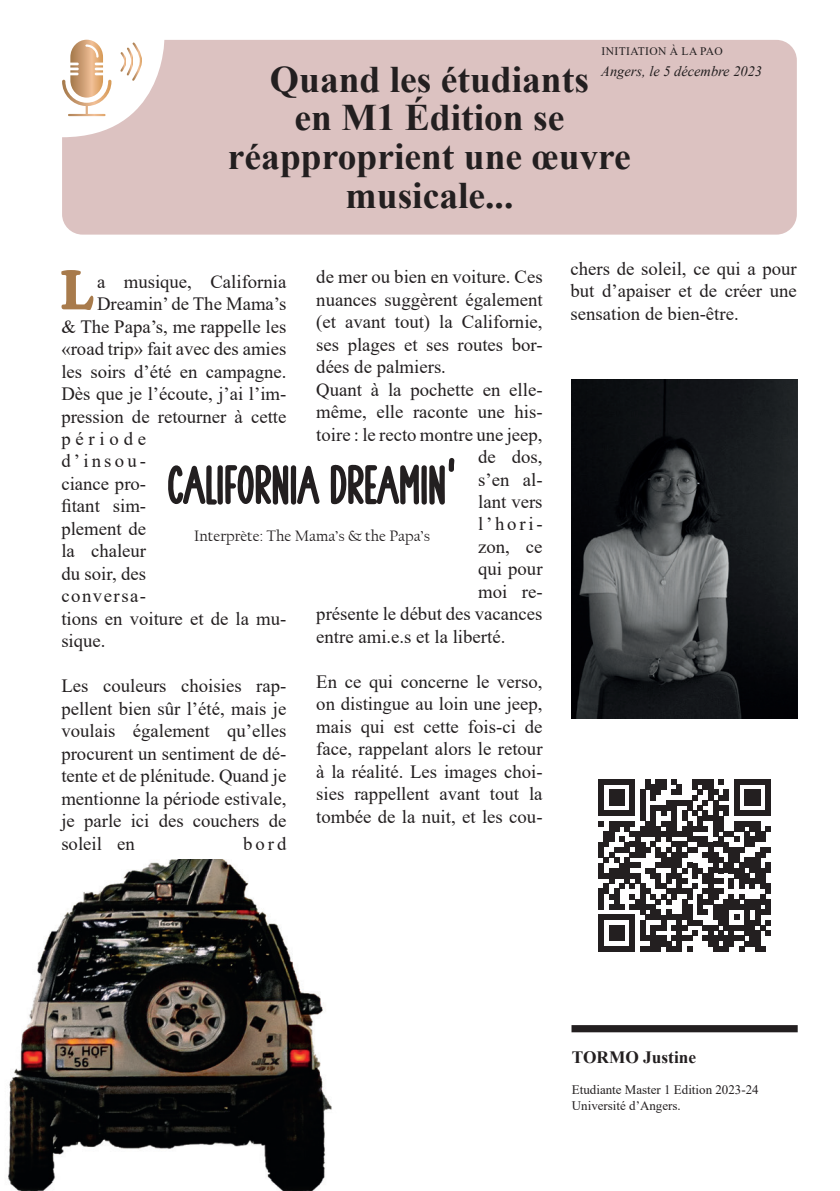
<style>
.page{position:relative;width:840px;height:1191px;background:#fff}
.page>*{position:absolute;margin:0;border:0;box-sizing:border-box;transform-origin:0 0}
.t1{font:61.6px "Algarve";color:#a87b4c}
.t2{font:51.8px "Simple Summer";color:#231f20}
.t3{font:700 37.4px/38.8px "Times New Roman";color:#231f20;text-align:center}
.t4{font:18.8px/22.4px "Times New Roman";color:#231f20;text-align:justify}
.t5{font:18.8px "Times New Roman";letter-spacing:.08em;color:#231f20}
.t6{font:18.8px "Times New Roman";letter-spacing:.255em;color:#231f20}
.t7{font:700 17.2px "Times New Roman";color:#231f20}
.t8{font:15.8px "Californian FB";color:#231f20}
.t9{font:italic 14.4px "Times New Roman";color:#231f20}
.t10{font:13px/15.6px "Times New Roman";color:#231f20}
.t11{font:11.6px "Times New Roman";letter-spacing:.035em;color:#231f20}
.s1{color:#fff}
</style>
<div class="page">
<div style="left:62px;top:40px;width:734px;height:195px;background:#dcc2c1"></div>
<svg style="left:62px;top:40px;width:49px;height:76px"></svg>
<svg style="left:119px;top:41px;width:23px;height:41px"></svg>
<img style="left:8px;top:859px;width:324px;height:332px">
<img style="left:571px;top:379px;width:226px;height:339px">
<div style="left:571px;top:1025px;width:226px;height:7px;background:#231f20"></div>
<svg style="left:598px;top:779px;width:172px;height:172px"></svg>
<p class="t11" style="left:601px;top:43px;width:123px">INITIATION À LA PAO</p>
<p class="t9" style="left:601px;top:61px;width:162px">Angers, le 5 décembre 2023</p>
<h3 class="t3" style="left:228px;top:59px;width:404px">Quand les étudiants<br>en M1 Édition se réapproprient une œuvre musicale...</h3>
<h1 class="t1" style="left:60px;top:258px;width:35px">L</h1>
<p class="t4" style="left:97px;top:269px;width:191px">a musique, California</p>
<p class="t4" style="left:316px;top:265px;width:228px">de mer ou bien en voiture. Ces</p>
<p class="t4" style="left:316px;top:287px;width:228px">nuances suggèrent également</p>
<p class="t4" style="left:316px;top:310px;width:228px">(et avant tout) la Californie,</p>
<p class="t4" style="left:316px;top:332px;width:228px">ses plages et ses routes bor-</p>
<p class="t4" style="left:316px;top:355px;width:131px">dées de palmiers.</p>
<p class="t4" style="left:316px;top:377px;width:228px">Quant à la pochette en elle-</p>
<p class="t4" style="left:316px;top:400px;width:228px">même, elle raconte une his-</p>
<p class="t4" style="left:316px;top:422px;width:228px">toire : le recto montre une jeep,</p>
<p class="t4" style="left:478px;top:445px;width:66px">de dos,</p>
<p class="t4" style="left:478px;top:467px;width:66px">s’en al-</p>
<p class="t4" style="left:478px;top:490px;width:66px">lant vers</p>
<p class="t4" style="left:478px;top:512px;width:66px">l’hori-</p>
<p class="t4" style="left:478px;top:535px;width:66px">zon, ce</p>
<p class="t4" style="left:478px;top:557px;width:66px">qui pour</p>
<p class="t4" style="left:478px;top:580px;width:66px">moi re-</p>
<p class="t4" style="left:316px;top:602px;width:228px">présente le début des vacances</p>
<p class="t4" style="left:316px;top:625px;width:190px">entre ami.e.s et la liberté.</p>
<p class="t4" style="left:316px;top:670px;width:228px">En ce qui concerne le verso, on distingue au loin une jeep, mais qui est cette fois-ci de face, rappelant alors le retour à la réalité. Les images choi&shy;sies rappellent avant tout la tombée de la nuit, et les cou-</p>
<p class="t4" style="left:97px;top:292px;width:191px">Dreamin’ de The Mama’s</p>
<p class="t4" style="left:61px;top:314px;width:226px">&amp; The Papa’s, me rappelle les</p>
<p class="t4" style="left:61px;top:337px;width:226px">«road trip» fait avec des amies</p>
<p class="t4" style="left:61px;top:359px;width:226px">les soirs d’été en campagne.</p>
<p class="t4" style="left:61px;top:382px;width:226px">Dès que je l’écoute, j’ai l’im-</p>
<p class="t4" style="left:61px;top:404px;width:226px">pression de retourner à cette</p>
<p class="t6" style="left:61px;top:425px;width:86px">période</p>
<p class="t4" style="left:61px;top:449px;width:86px">d’insou-</p>
<p class="t4" style="left:61px;top:472px;width:86px">ciance pro-</p>
<p class="t4" style="left:61px;top:494px;width:86px">fitant sim-</p>
<p class="t4" style="left:61px;top:517px;width:86px">plement de</p>
<p class="t4" style="left:61px;top:539px;width:86px">la chaleur</p>
<p class="t4" style="left:61px;top:562px;width:86px">du soir, des</p>
<p class="t5" style="left:61px;top:583px;width:86px">conversa-</p>
<p class="t4" style="left:61px;top:607px;width:226px">tions en voiture et de la mu-</p>
<p class="t4" style="left:61px;top:629px;width:46px">sique.</p>
<p class="t4" style="left:61px;top:674px;width:226px"><span class="s1">L</span>es couleurs choisies rap&shy;pellent bien sûr l’été, mais je voulais également qu’elles procurent un sentiment de dé&shy;tente et de plénitude. Quand je mentionne la période estivale, je parle ici des couchers de soleil en</p>
<h2 class="t2" style="left:167px;top:453px;width:291px">CALIFORNIA DREAMIN’</h2>
<p class="t8" style="left:194px;top:527px;width:237px">Interprète: The Mama’s &amp; the Papa’s</p>
<p class="t4" style="left:243px;top:831px;width:45px">bord</p>
<p class="t4" style="left:570px;top:257px;width:228px">chers de soleil, ce qui a pour but d’apaiser et de créer une sensation de bien-être.</p>
<p class="t7" style="left:571px;top:1045px;width:126px">TORMO Justine</p>
<p class="t10" style="left:571px;top:1081px;width:188px">Etudiante Master 1 Edition 2023-24<br>Université d’Angers.</p>
</div>
